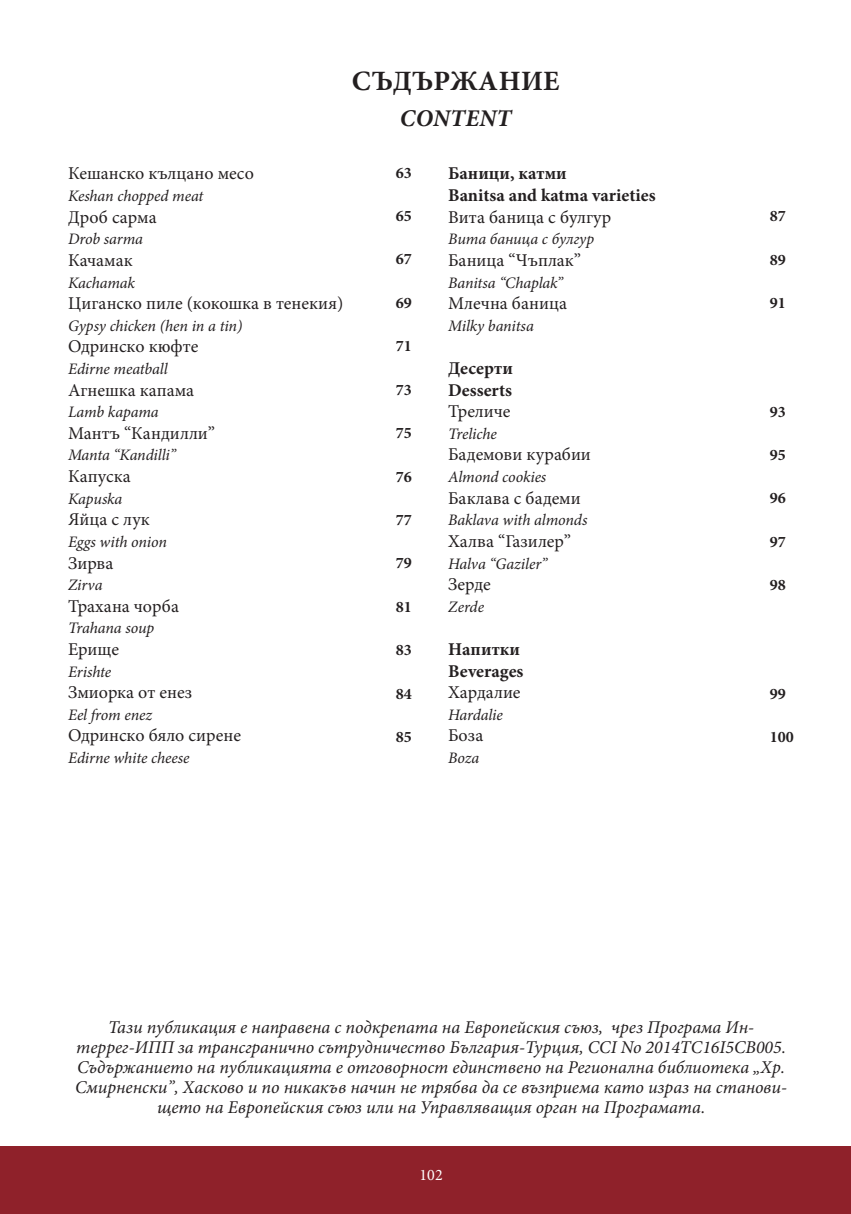
<style>
.page{position:relative;width:851px;height:1214px;background:#fff}
.page>*{position:absolute;margin:0;border:0;box-sizing:border-box;transform-origin:0 0}
.t1{font:700 28px "Minion Pro";letter-spacing:.01em;color:#231f20}
.t2{font:italic 700 24px "Minion Pro";letter-spacing:.01em;color:#231f20}
.t3{font:italic 18px/20px "Minion Pro";color:#231f20;text-align:center}
.t4{font:18px "Minion Pro";color:#231f20}
.t5{font:700 18px "Minion Pro";color:#231f20}
.t6{font:italic 16px "Minion Pro";letter-spacing:-.01em;color:#231f20}
.t7{font:700 16px "Minion Pro";color:#231f20}
.t8{font:16px "Minion Pro";color:#fff}
</style>
<div class="page">
<div style="left:0;top:1145px;width:850px;height:68px;background:#8f212a"></div>
<p class="t1" style="left:352px;top:62px;width:209px">СЪДЪРЖАНИЕ</p>
<p class="t2" style="left:400px;top:101px;width:113px">CONTENT</p>
<p class="t4" style="left:68px;top:162px;width:187px">Кешанско кълцано месо</p>
<p class="t6" style="left:68px;top:185px;width:137px">Keshan chopped meat</p>
<p class="t4" style="left:68px;top:205px;width:90px">Дроб сарма</p>
<p class="t6" style="left:68px;top:228px;width:77px">Drob sarma</p>
<p class="t4" style="left:68px;top:248px;width:66px">Качамак</p>
<p class="t6" style="left:68px;top:271px;width:68px">Kachamak</p>
<p class="t4" style="left:68px;top:291px;width:277px">Циганско пиле (кокошка в тенекия)</p>
<p class="t6" style="left:68px;top:315px;width:176px">Gypsy chicken (hen in a tin)</p>
<p class="t4" style="left:68px;top:334px;width:132px">Одринско кюфте</p>
<p class="t6" style="left:68px;top:358px;width:101px">Edirne meatball</p>
<p class="t4" style="left:68px;top:378px;width:128px">Агнешка капама</p>
<p class="t6" style="left:68px;top:401px;width:92px">Lamb kapama</p>
<p class="t4" style="left:68px;top:421px;width:148px">Мантъ “Кандилли”</p>
<p class="t6" style="left:68px;top:444px;width:109px">Manta “Kandilli”</p>
<p class="t4" style="left:68px;top:464px;width:64px">Капуска</p>
<p class="t6" style="left:68px;top:487px;width:56px">Kapuska</p>
<p class="t4" style="left:68px;top:507px;width:83px">Яйца с лук</p>
<p class="t6" style="left:68px;top:531px;width:100px">Eggs with onion</p>
<p class="t4" style="left:68px;top:550px;width:47px">Зирва</p>
<p class="t6" style="left:68px;top:574px;width:36px">Zirva</p>
<p class="t4" style="left:68px;top:594px;width:112px">Трахана чорба</p>
<p class="t6" style="left:68px;top:617px;width:88px">Trahana soup</p>
<p class="t4" style="left:68px;top:637px;width:52px">Ерище</p>
<p class="t6" style="left:68px;top:660px;width:45px">Erishte</p>
<p class="t4" style="left:68px;top:680px;width:126px">Змиорка от eнез</p>
<p class="t6" style="left:68px;top:703px;width:86px">Eel from enez</p>
<p class="t4" style="left:68px;top:723px;width:174px">Одринско бяло сирене</p>
<p class="t6" style="left:68px;top:747px;width:123px">Edirne white cheese</p>
<p class="t7" style="left:396px;top:161px;width:17px">63</p>
<p class="t7" style="left:396px;top:204px;width:17px">65</p>
<p class="t7" style="left:396px;top:248px;width:17px">67</p>
<p class="t7" style="left:396px;top:291px;width:17px">69</p>
<p class="t7" style="left:396px;top:335px;width:17px">71</p>
<p class="t7" style="left:396px;top:378px;width:17px">73</p>
<p class="t7" style="left:396px;top:422px;width:17px">75</p>
<p class="t7" style="left:396px;top:465px;width:17px">76</p>
<p class="t7" style="left:396px;top:508px;width:17px">77</p>
<p class="t7" style="left:396px;top:552px;width:17px">79</p>
<p class="t7" style="left:396px;top:595px;width:17px">81</p>
<p class="t7" style="left:396px;top:639px;width:17px">83</p>
<p class="t7" style="left:396px;top:682px;width:17px">84</p>
<p class="t7" style="left:396px;top:725px;width:17px">85</p>
<p class="t5" style="left:448px;top:161px;width:120px">Баници, катми</p>
<p class="t5" style="left:448px;top:183px;width:209px">Banitsa and katma varieties</p>
<p class="t4" style="left:448px;top:205px;width:165px">Вита баница с булгур</p>
<p class="t6" style="left:448px;top:228px;width:148px">Вита баница с булгур</p>
<p class="t4" style="left:448px;top:248px;width:134px">Баница “Чъплак”</p>
<p class="t6" style="left:448px;top:271px;width:116px">Banitsa “Chaplak”</p>
<p class="t4" style="left:448px;top:291px;width:120px">Млечна баница</p>
<p class="t6" style="left:448px;top:315px;width:87px">Milky banitsa</p>
<p class="t5" style="left:448px;top:355px;width:66px">Десерти</p>
<p class="t5" style="left:448px;top:377px;width:65px">Desserts</p>
<p class="t4" style="left:448px;top:399px;width:64px">Треличе</p>
<p class="t6" style="left:448px;top:423px;width:50px">Treliche</p>
<p class="t4" style="left:448px;top:442px;width:144px">Бадемови курабии</p>
<p class="t6" style="left:448px;top:466px;width:100px">Almond cookies</p>
<p class="t4" style="left:448px;top:486px;width:134px">Баклава с бадеми</p>
<p class="t6" style="left:448px;top:509px;width:141px">Baklava with almonds</p>
<p class="t4" style="left:448px;top:529px;width:124px">Халва “Газилер”</p>
<p class="t6" style="left:448px;top:552px;width:101px">Halva “Gaziler”</p>
<p class="t4" style="left:448px;top:572px;width:44px">Зерде</p>
<p class="t6" style="left:448px;top:595px;width:37px">Zerde</p>
<p class="t5" style="left:448px;top:636px;width:73px">Напитки</p>
<p class="t5" style="left:448px;top:658px;width:77px">Beverages</p>
<p class="t4" style="left:448px;top:680px;width:74px">Хардалие</p>
<p class="t6" style="left:448px;top:703px;width:56px">Hardalie</p>
<p class="t4" style="left:448px;top:723px;width:37px">Боза</p>
<p class="t6" style="left:448px;top:747px;width:33px">Boza</p>
<p class="t7" style="left:769px;top:205px;width:17px">87</p>
<p class="t7" style="left:769px;top:248px;width:17px">89</p>
<p class="t7" style="left:769px;top:291px;width:17px">91</p>
<p class="t7" style="left:769px;top:400px;width:17px">93</p>
<p class="t7" style="left:769px;top:443px;width:17px">95</p>
<p class="t7" style="left:769px;top:487px;width:17px">96</p>
<p class="t7" style="left:769px;top:530px;width:17px">97</p>
<p class="t7" style="left:769px;top:574px;width:17px">98</p>
<p class="t7" style="left:769px;top:682px;width:17px">99</p>
<p class="t7" style="left:769px;top:725px;width:25px">100</p>
<p class="t3" style="left:75px;top:1017px;width:713px">Тази публикация е направена с подкрепата на Европейския съюз, чрез Програма Ин&shy;террег-ИПП за трансгранично сътрудничество България-Турция, CCI No 2014TC16I5CB005.<br>Съдържанието на публикацията е отговорност единствено на Регионална библиотека „Хр.<br>Смирненски”, Хасково и по никакъв начин не трябва да се възприема като израз на станови&shy;щето на Европейския съюз или на Управляващия орган на Програмата.</p>
<p class="t8" style="left:419px;top:1164px;width:25px">102</p>
</div>
